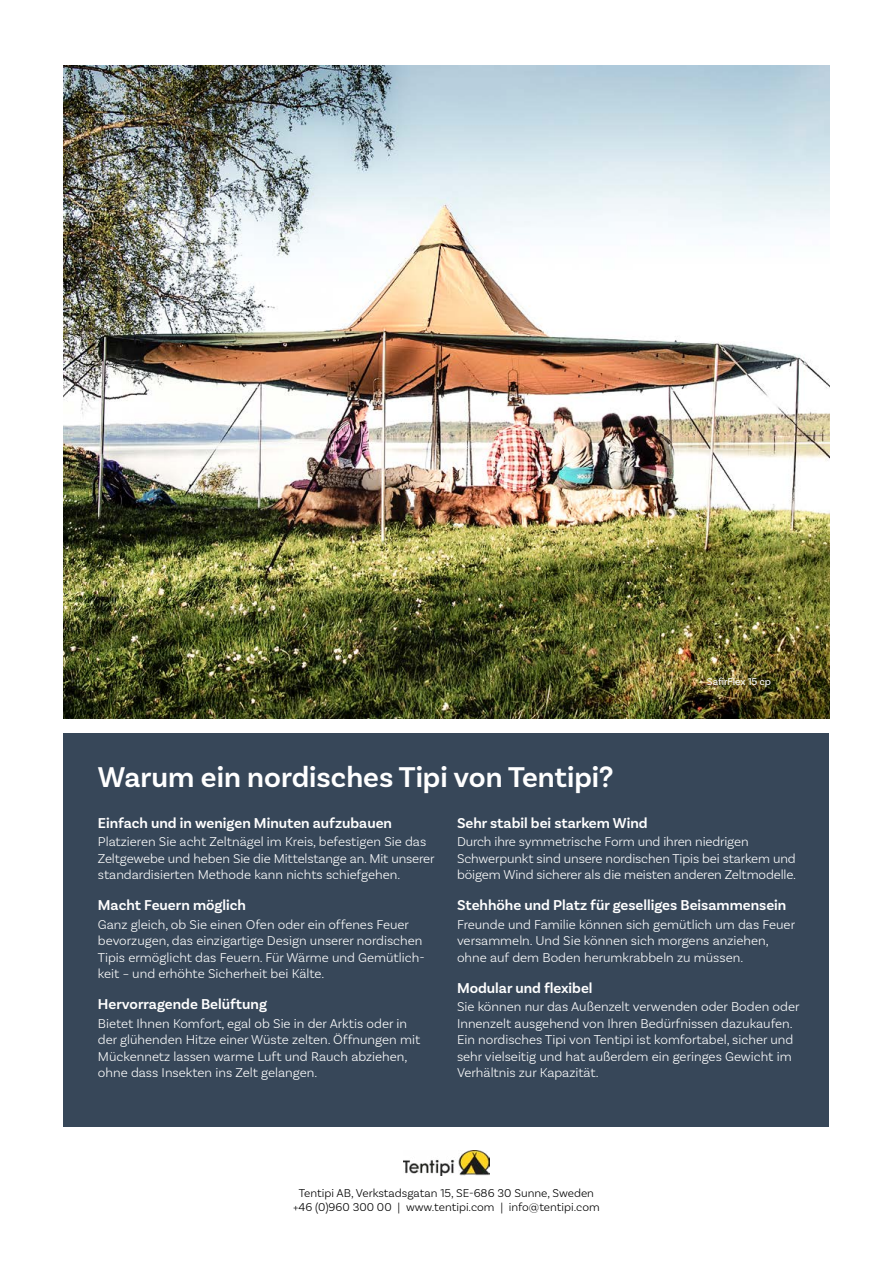
<style>
.page{position:relative;width:893px;height:1263px;background:#fff}
.page>*{position:absolute;margin:0;border:0;box-sizing:border-box;transform-origin:0 0}
.t1{font:600 30px "Basic Sans";color:#fff}
.t2{font:600 15px "Basic Sans";color:#fff}
.t3{font:300 13.5px/16.5px "Basic Sans";color:#fff}
.t4{font:300 12px/14.4px "Basic Sans";color:#000;text-align:center}
.t5{font:10.5px "Basic Sans";letter-spacing:-.01em;color:#fff}
</style>
<div class="page">
<img style="left:404px;top:1150px;width:85px;height:26px">
<img style="left:64px;top:65px;width:766px;height:653px">
<div style="left:64px;top:733px;width:765px;height:394px;background:#374759"></div>
<p class="t5" style="left:707px;top:675px;width:66px">SafirFlex 15 cp</p>
<h1 class="t1" style="left:98px;top:759px;width:517px">Warum ein nordisches Tipi von Tentipi?</h1>
<p class="t2" style="left:98px;top:814px;width:296px">Einfach und in wenigen Minuten aufzubauen</p>
<p class="t3" style="left:98px;top:833px;width:338px">Platzieren Sie acht Zeltnägel im Kreis, befestigen Sie das<br>Zeltgewebe und heben Sie die Mittelstange an. Mit unserer standardisierten Methode kann nichts schiefgehen.</p>
<p class="t2" style="left:98px;top:896px;width:150px">Macht Feuern möglich</p>
<p class="t3" style="left:98px;top:916px;width:328px">Ganz gleich, ob Sie einen Ofen oder ein offenes Feuer bevorzugen, das einzigartige Design unserer nordischen Tipis ermöglicht das Feuern. Für Wärme und Gemütlich&shy;keit – und erhöhte Sicherheit bei Kälte.</p>
<p class="t2" style="left:98px;top:995px;width:171px">Hervorragende Belüftung</p>
<p class="t3" style="left:98px;top:1015px;width:324px">Bietet Ihnen Komfort, egal ob Sie in der Arktis oder in der glühenden Hitze einer Wüste zelten. Öffnungen mit Mückennetz lassen warme Luft und Rauch abziehen, ohne dass Insekten ins Zelt gelangen.</p>
<p class="t2" style="left:457px;top:814px;width:192px">Sehr stabil bei starkem Wind</p>
<p class="t3" style="left:457px;top:833px;width:341px">Durch ihre symmetrische Form und ihren niedrigen<br>Schwerpunkt sind unsere nordischen Tipis bei starkem und böigem Wind sicherer als die meisten anderen Zeltmodelle.</p>
<p class="t2" style="left:457px;top:896px;width:331px">Stehhöhe und Platz für geselliges Beisammensein</p>
<p class="t3" style="left:457px;top:916px;width:340px">Freunde und Familie können sich gemütlich um das Feuer versammeln. Und Sie können sich morgens anziehen, ohne auf dem Boden herumkrabbeln zu müssen.</p>
<p class="t2" style="left:457px;top:978px;width:137px">Modular und flexibel</p>
<p class="t3" style="left:457px;top:998px;width:344px">Sie können nur das Außenzelt verwenden oder Boden oder Innenzelt ausgehend von Ihren Bedürfnissen dazukaufen.<br>Ein nordisches Tipi von Tentipi ist komfortabel, sicher und sehr vielseitig und hat außerdem ein geringes Gewicht im Verhältnis zur Kapazität.</p>
<p class="t4" style="left:293px;top:1185px;width:308px">Tentipi AB, Verkstadsgatan 15, SE-686 30 Sunne, Sweden +46 (0)960 300 00 | www.tentipi.com | info@tentipi.com</p>
</div>
